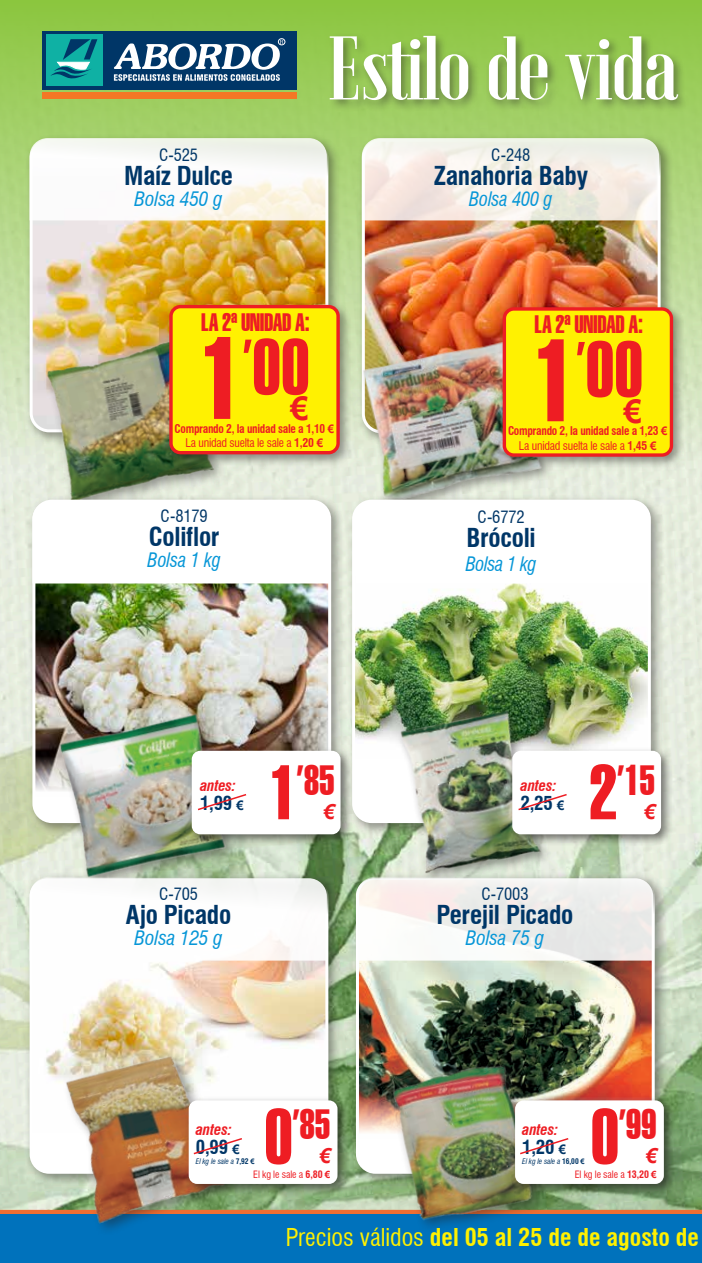
<style>
.page{position:relative;width:702px;height:1263px;background:#fff}
.page>*{position:absolute;margin:0;border:0;box-sizing:border-box;transform-origin:0 0}
.t1{font:700 90.15px "Emberly";letter-spacing:-.03em;color:#fff}
.t2{font:75.6px "Swiss 911 BT Extra Compressed";color:#ee1d23}
.t3{font:41.25px "Swiss 911 BT Extra Compressed";letter-spacing:-.01em;color:#ee1d23}
.t4{font:700 32.7px "Arial";color:#ee1d23}
.t5{font:700 condensed 25.5px "Swiss 721 BT";letter-spacing:-.01em;color:#003667}
.t6{font:24.6px "Swiss 911 BT Extra Compressed";letter-spacing:-.02em;color:#ee1d23}
.t7{font:700 condensed 24px "Swiss 721 BT";color:#fff101}
.t8{font:italic 700 20.7px "Arial";color:#ee1d23}
.t9{font:italic condensed 19.5px "Swiss 721 BT";letter-spacing:-.01em;color:#0696d7}
.t10{font:italic condensed 19.5px "Swiss 721 BT";letter-spacing:-.01em;color:#0696d7;scale:.95 1}
.t11{font:700 condensed 18.75px "Swiss 721 BT";letter-spacing:-.01em;color:#003667}
.t12{font:condensed 16.5px "Swiss 721 BT";letter-spacing:-.01em;color:#003667}
.t13{font:italic 700 condensed 15px "Swiss 721 BT";letter-spacing:-.01em;color:#ee1d23}
.t14{font:700 condensed 11.7px/14.1px "Swiss 721 BT";letter-spacing:-.025em;color:#ee1d23;text-align:center}
.t15{font:condensed 9.9px "Swiss 721 BT";letter-spacing:-.01em;color:#ee1d23}
.t16{font:italic condensed 7.5px "Swiss 721 BT";letter-spacing:-.01em;color:#003667}
.s1{font-size:113.7px}
.s2{font-family:"Arial";font-stretch:normal}
.s3{font-weight:400}
.s4{font-family:"Arial";font-stretch:normal;font-size:13.2px}
.s5{font-size:75px}
.s6{font-weight:700}
.s7{font-family:"Arial";font-weight:700;font-stretch:normal}
.s8{font-weight:700;font-style:normal}
.s9{font-family:"Arial";font-weight:700;font-style:normal;font-stretch:normal}
</style>
<div class="page">
<img style="left:0;top:471px;width:702px;height:739px">
<div style="left:0;top:0;width:702px;height:471px;background:linear-gradient(to bottom,#8ac33e,#e6edde)"></div>
<img style="left:677px;top:957px;width:25px;height:253px">
<div style="left:42px;top:93px;width:254px;height:6px;background:#f47725"></div>
<div style="left:42px;top:32px;width:254px;height:58px;background:#003667"></div>
<div style="left:46px;top:34px;width:56px;height:52px;background:#0fb1a4"></div>
<svg style="left:50px;top:39px;width:47px;height:40px"></svg>
<div style="left:278px;top:38px;width:7px;height:7px;border:1px solid #fff;border-radius:50%"></div>
<svg style="left:114px;top:40px;width:169px;height:41px"></svg>
<hr style="left:0;top:1210px;width:702px;height:4px;background:#f06e31">
<div style="left:0;top:1214px;width:702px;height:49px;background:#0072bc"></div>
<div style="left:327px;top:32px;width:375px;height:80px;background:#231f20;opacity:.45"></div>
<div style="left:25px;top:134px;width:316px;height:312px;background:#231f20;opacity:.45"></div>
<img style="left:34px;top:220px;width:290px;height:113px">
<svg style="left:30px;top:138px;width:297px;height:82px"></svg>
<img style="left:28px;top:333px;width:197px;height:162px">
<div style="left:165px;top:301px;width:187px;height:166px;background:#231f20;opacity:.45"></div>
<div style="left:171px;top:307px;width:167px;height:146px;background:#fff101;border-radius:10px"></div>
<div style="left:169px;top:305px;width:171px;height:149px;border:3px solid #ee1d23;border-radius:10px"></div>
<div style="left:357px;top:134px;width:316px;height:313px;background:#231f20;opacity:.45"></div>
<img style="left:366px;top:220px;width:290px;height:107px">
<svg style="left:362px;top:138px;width:297px;height:82px"></svg>
<img style="left:347px;top:327px;width:202px;height:168px">
<div style="left:498px;top:303px;width:187px;height:166px;background:#231f20;opacity:.45"></div>
<div style="left:504px;top:309px;width:167px;height:146px;background:#fff101;border-radius:10px"></div>
<div style="left:502px;top:307px;width:171px;height:150px;border:3px solid #ee1d23;border-radius:10px"></div>
<div style="left:28px;top:495px;width:316px;height:341px;background:#231f20;opacity:.45"></div>
<img style="left:36px;top:583px;width:291px;height:164px">
<div style="left:347px;top:495px;width:317px;height:341px;background:#231f20;opacity:.45"></div>
<div style="left:353px;top:501px;width:296px;height:320px;background:#fff;border-radius:18px"></div>
<img style="left:356px;top:583px;width:290px;height:164px">
<div style="left:352px;top:500px;width:298px;height:323px;border:3px solid #fff;border-radius:18px"></div>
<svg style="left:32px;top:501px;width:297px;height:82px"></svg>
<svg style="left:355px;top:502px;width:293px;height:81px"></svg>
<img style="left:26px;top:693px;width:226px;height:179px">
<div style="left:188px;top:747px;width:165px;height:100px;background:#231f20;opacity:.6"></div>
<div style="left:192px;top:751px;width:148px;height:83px;background:#fff;border-radius:9px"></div>
<svg style="left:198px;top:794px;width:49px;height:17px"></svg>
<img style="left:390px;top:696px;width:163px;height:176px">
<div style="left:508px;top:747px;width:165px;height:100px;background:#231f20;opacity:.6"></div>
<div style="left:512px;top:751px;width:149px;height:83px;background:#fff;border-radius:9px"></div>
<svg style="left:518px;top:794px;width:49px;height:17px"></svg>
<div style="left:25px;top:872px;width:316px;height:315px;background:#231f20;opacity:.45"></div>
<img style="left:34px;top:960px;width:290px;height:173px">
<div style="left:351px;top:872px;width:316px;height:315px;background:#231f20;opacity:.45"></div>
<img style="left:360px;top:960px;width:290px;height:178px">
<svg style="left:30px;top:878px;width:297px;height:82px"></svg>
<svg style="left:356px;top:878px;width:297px;height:82px"></svg>
<img style="left:43px;top:1032px;width:205px;height:198px">
<img style="left:368px;top:1044px;width:195px;height:183px">
<div style="left:185px;top:1096px;width:165px;height:100px;background:#231f20;opacity:.6"></div>
<div style="left:189px;top:1100px;width:148px;height:84px;background:#fff;border-radius:9px"></div>
<svg style="left:193px;top:1138px;width:49px;height:17px"></svg>
<div style="left:511px;top:1096px;width:165px;height:100px;background:#231f20;opacity:.6"></div>
<div style="left:515px;top:1100px;width:148px;height:84px;background:#fff;border-radius:9px"></div>
<svg style="left:520px;top:1138px;width:49px;height:17px"></svg>
<h3 class="t12" style="left:159px;top:145px;width:41px">C-525</h3>
<h3 class="t5" style="left:124px;top:160px;width:110px">Maíz Dulce</h3>
<h3 class="t9" style="left:134px;top:187px;width:90px">Bolsa 450 g</h3>
<h1 class="t1" style="left:328px;top:22px;width:352px">Estilo de vida</h1>
<h3 class="t12" style="left:491px;top:145px;width:41px">C-248</h3>
<h3 class="t5" style="left:433px;top:160px;width:156px">Zanahoria Baby</h3>
<h3 class="t10" style="left:469px;top:187px;width:90px">Bolsa 400 g</h3>
<h3 class="t6" style="left:201px;top:308px;width:110px">LA 2ª UNIDAD A:</h3>
<h3 class="t6" style="left:534px;top:310px;width:110px">LA 2ª UNIDAD A:</h3>
<h2 class="t2" style="left:199px;top:325px;width:112px"><span class="s1">1</span><sup>’</sup>00</h2>
<h3 class="t4" style="left:290px;top:386px;width:20px">€</h3>
<p class="t14" style="left:175px;top:422px;width:161px">Comprando 2, la unidad sale a 1,10 <span class="s2">€<br></span><span class="s3">La unidad suelta le sale a</span> 1,20 <span class="s2">€</span></p>
<h2 class="t2" style="left:532px;top:327px;width:112px"><span class="s1">1</span><sup>’</sup>00</h2>
<h3 class="t4" style="left:624px;top:388px;width:20px">€</h3>
<p class="t14" style="left:508px;top:424px;width:161px">Comprando 2, la unidad sale a 1,23 <span class="s2">€<br></span><span class="s3">La unidad suelta le sale a</span> 1,45 <span class="s2">€</span></p>
<h3 class="t12" style="left:160px;top:506px;width:49px">C-8179</h3>
<h3 class="t5" style="left:149px;top:521px;width:72px">Coliflor</h3>
<h3 class="t10" style="left:148px;top:548px;width:78px">Bolsa 1 kg</h3>
<h3 class="t12" style="left:477px;top:507px;width:49px">C-6772</h3>
<h3 class="t5" style="left:466px;top:522px;width:71px">Brócoli</h3>
<h3 class="t10" style="left:466px;top:552px;width:76px">Bolsa 1 kg</h3>
<p class="t13" style="left:200px;top:776px;width:38px">antes:</p>
<h3 class="t11" style="left:200px;top:791px;width:45px">1,99 <span class="s4">€</span></h3>
<h3 class="t3" style="left:268px;top:757px;width:68px"><span class="s5">1</span>’85</h3>
<h3 class="t8" style="left:323px;top:798px;width:13px">€</h3>
<p class="t13" style="left:520px;top:776px;width:38px">antes:</p>
<h3 class="t11" style="left:520px;top:791px;width:45px">2,25 <span class="s4">€</span></h3>
<h3 class="t3" style="left:589px;top:757px;width:68px"><span class="s5">2</span>’15</h3>
<h3 class="t8" style="left:643px;top:798px;width:13px">€</h3>
<h3 class="t12" style="left:159px;top:884px;width:41px">C-705</h3>
<h3 class="t5" style="left:126px;top:900px;width:107px">Ajo Picado</h3>
<h3 class="t9" style="left:134px;top:926px;width:90px">Bolsa 125 g</h3>
<h3 class="t12" style="left:481px;top:884px;width:49px">C-7003</h3>
<h3 class="t5" style="left:436px;top:900px;width:138px">Perejil Picado</h3>
<h3 class="t9" style="left:465px;top:926px;width:80px">Bolsa 75 g</h3>
<h3 class="t3" style="left:264px;top:1101px;width:68px"><span class="s5">0</span>’85</h3>
<p class="t13" style="left:196px;top:1120px;width:38px">antes:</p>
<h3 class="t11" style="left:196px;top:1135px;width:45px">0,99 <span class="s4">€</span></h3>
<h3 class="t8" style="left:319px;top:1142px;width:13px">€</h3>
<p class="t15" style="left:253px;top:1168px;width:79px">El kg le sale a <span class="s6">6,80</span> <span class="s7">€</span></p>
<p class="t16" style="left:196px;top:1156px;width:60px">El kg le sale a <span class="s8">7,92</span> <span class="s9">€</span></p>
<h3 class="t3" style="left:590px;top:1101px;width:68px"><span class="s5">0</span>’99</h3>
<p class="t13" style="left:522px;top:1120px;width:38px">antes:</p>
<h3 class="t11" style="left:522px;top:1135px;width:45px">1,20 <span class="s4">€</span></h3>
<h3 class="t8" style="left:645px;top:1142px;width:13px">€</h3>
<p class="t15" style="left:574px;top:1168px;width:84px">El kg le sale a <span class="s6">13,20</span> <span class="s7">€</span></p>
<p class="t16" style="left:522px;top:1156px;width:64px">El kg le sale a <span class="s8">16,00</span> <span class="s9">€</span></p>
<h3 class="t7" style="left:286px;top:1223px;width:414px"><span class="s3">Precios válidos</span> del 05 al 25 de de agosto de</h3>
</div>
